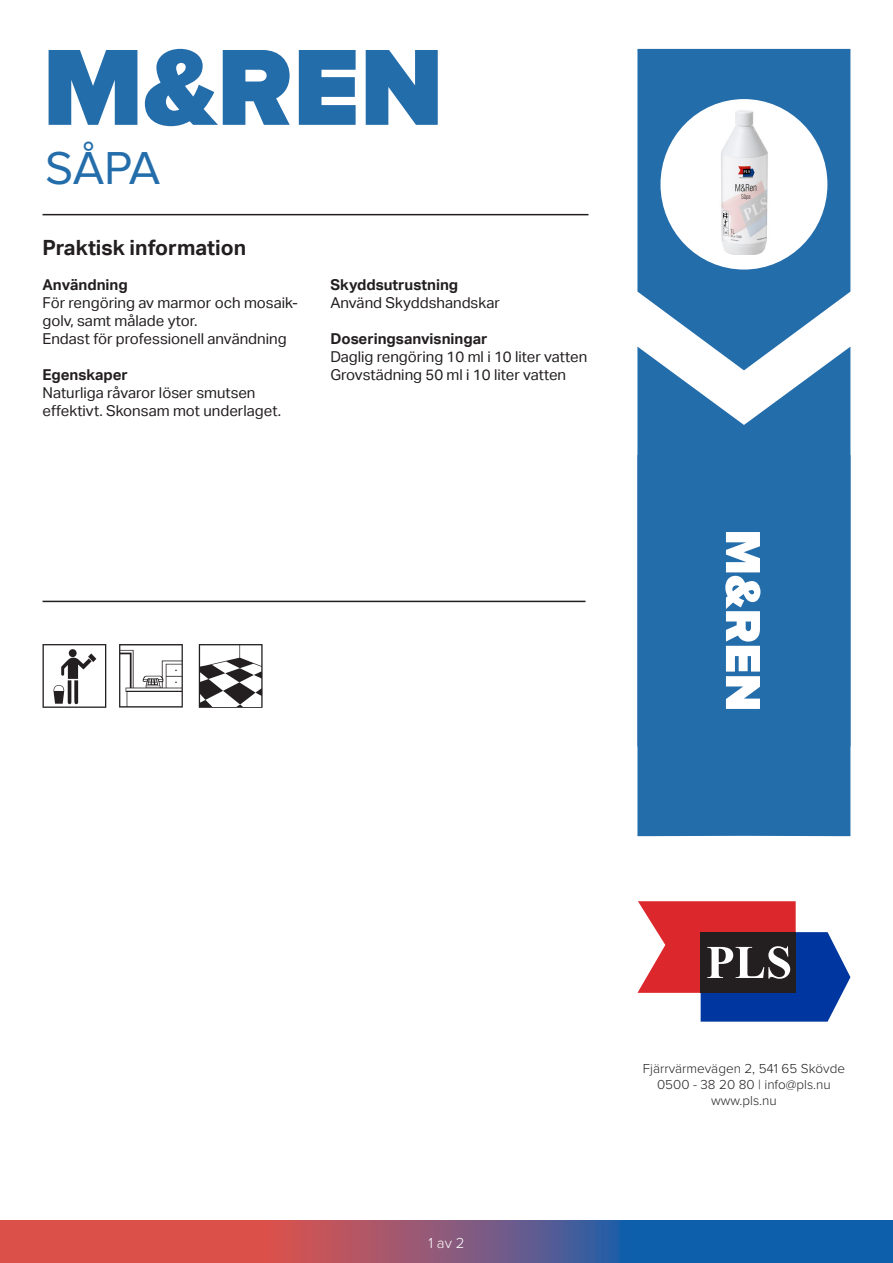
<style>
.page{position:relative;width:893px;height:1263px;background:#fff}
.page>*{position:absolute;margin:0;border:0;box-sizing:border-box;transform-origin:0 0}
.t1{font:900 112.2px "Proxima Nova";color:#246dab}
.t2{font:900 51px "Proxima Nova";color:#fff}
.t3{font:48px "Proxima Nova";color:#246dab}
.t4{font:700 21px "Aktiv Grotesk";color:#231f20}
.t5{font:15px/18px "Aktiv Grotesk";color:#231f20}
.t6{font:700 15px "Aktiv Grotesk";color:#231f20}
.t7{font:300 15px "Proxima Nova";color:#fff}
.t8{font:300 13.5px "Proxima Nova";color:#231f20}
</style>
<div class="page">
<svg style="left:637px;top:901px;width:213px;height:121px"></svg>
<hr style="left:43px;top:601px;width:542px;height:1px;background:#231f20">
<hr style="left:43px;top:214px;width:545px;height:1px;background:#231f20">
<svg style="left:637px;top:49px;width:213px;height:298px;background:#3b7cb4"></svg>
<svg style="left:637px;top:347px;width:213px;height:108px;fill:#246dab"></svg>
<div style="left:637px;top:455px;width:213px;height:381px;background:#246dab"></div>
<div style="left:660px;top:99px;width:167px;height:171px;background:#fff;border-radius:50%"></div>
<svg style="left:0;top:1220px;width:893px;height:43px;background:#7b577a"></svg>
<svg style="left:43px;top:644px;width:63px;height:64px"></svg>
<svg style="left:119px;top:644px;width:64px;height:63px"></svg>
<svg style="left:199px;top:644px;width:64px;height:64px"></svg>
<img style="left:721px;top:110px;width:47px;height:145px">
<p class="t1" style="left:43px;top:23px;width:403px">M&amp;REN</p>
<p class="t3" style="left:45px;top:141px;width:117px">SÅPA</p>
<p class="t4" style="left:43px;top:235px;width:205px">Praktisk information</p>
<p class="t6" style="left:43px;top:276px;width:87px">Användning</p>
<p class="t5" style="left:43px;top:294px;width:257px">För rengöring av marmor och mosaik&shy;golv, samt målade ytor.</p>
<p class="t5" style="left:43px;top:330px;width:246px">Endast för professionell användning</p>
<p class="t6" style="left:43px;top:366px;width:87px">Egenskaper</p>
<p class="t5" style="left:43px;top:384px;width:214px">Naturliga råvaror löser smutsen</p>
<p class="t5" style="left:43px;top:402px;width:240px">effektivt. Skonsam mot underlaget.</p>
<p class="t6" style="left:330px;top:276px;width:129px">Skyddsutrustning</p>
<p class="t5" style="left:330px;top:294px;width:171px">Använd Skyddshandskar</p>
<p class="t6" style="left:330px;top:330px;width:159px">Doseringsanvisningar</p>
<p class="t5" style="left:330px;top:348px;width:258px">Daglig rengöring 10 ml i 10 liter vatten</p>
<p class="t5" style="left:330px;top:366px;width:237px">Grovstädning 50 ml i 10 liter vatten</p>
<p class="t2" style="left:772px;top:529px;width:184px;rotate:90deg">M&amp;REN</p>
<p class="t7" style="left:428px;top:1231px;width:38px">1 av 2</p>
<p class="t8" style="left:643px;top:1058px;width:204px">Fjärrvärmevägen 2, 541 65 Skövde</p>
<p class="t8" style="left:657px;top:1074px;width:175px">0500 - 38 20 80 | info@pls.nu</p>
<p class="t8" style="left:711px;top:1090px;width:67px">www.pls.nu</p>
</div>
